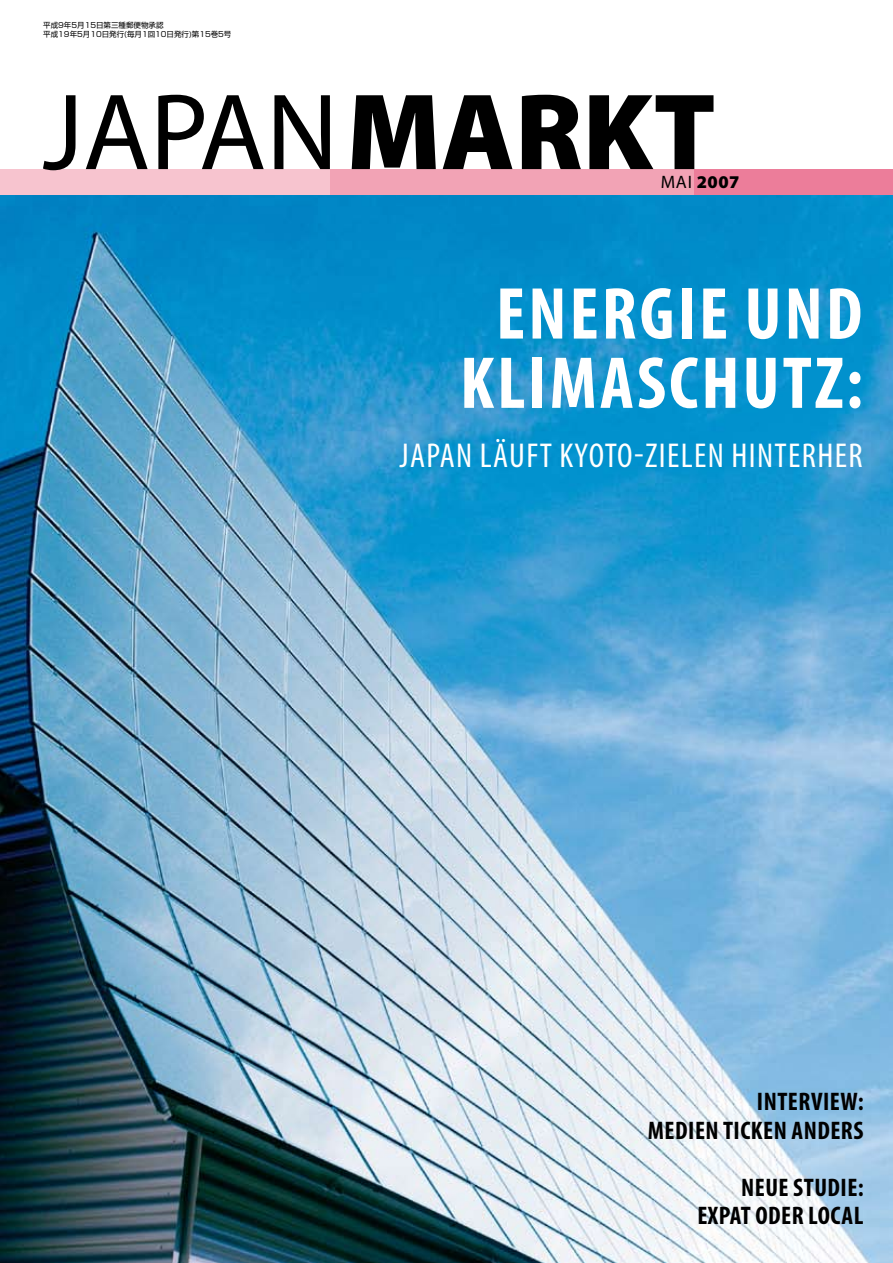
<style>
.page{position:relative;width:893px;height:1263px;background:#fff}
.page>*{position:absolute;margin:0;border:0;box-sizing:border-box;transform-origin:0 0}
.t1{font:109.5px "Myriad Pro";color:#000}
.t2{font:700 condensed 74.25px/69.3px "Myriad Pro";letter-spacing:.04em;color:#fff;text-align:center}
.t3{font:condensed 34.65px "Myriad Pro";letter-spacing:.04em;color:#fff}
.t4{font:700 condensed 25.5px/28.5px "Myriad Pro";letter-spacing:.02em;color:#000;text-align:right}
.t5{font:900 18px "Myriad Pro";color:#000}
.t6{font:7.5px/9px "Shin Go Pro";color:#000}
.s1{font-weight:900}
.s2{font-weight:400}
</style>
<div class="page">
<img style="left:0;top:195px;width:893px;height:1068px">
<div style="left:0;top:169px;width:335px;height:26px;background:#f7c4cf"></div>
<div style="left:330px;top:169px;width:372px;height:26px;background:#f2a3b5"></div>
<div style="left:694px;top:169px;width:199px;height:26px;background:#ec7d9a"></div>
<p class="t6" style="left:43px;top:20px;width:190px">平成9年5月15日第三種郵便物承認<br>平成19年5月10日発行(毎月1回10日発行)第15巻5号</p>
<h1 class="t1" style="left:43px;top:65px;width:675px">JAPAN<span class="s1">MARKT</span></h1>
<p class="t5" style="left:661px;top:170px;width:80px"><span class="s2">mai</span> 2007</p>
<h2 class="t2" style="left:460px;top:278px;width:404px">ENERGIE UND<br>KLIMASCHUTZ:</h2>
<h3 class="t3" style="left:399px;top:435px;width:465px">JAPAN LÄUFT KYOTO-ZIELEN HINTERHER</h3>
<p class="t4" style="left:648px;top:1087px;width:217px">INTERVIEW:<br>MEDIEN TICKEN ANDERS</p>
<p class="t4" style="left:697px;top:1172px;width:168px">NEUE STUDIE:<br>EXPAT ODER LOCAL</p>
</div>
